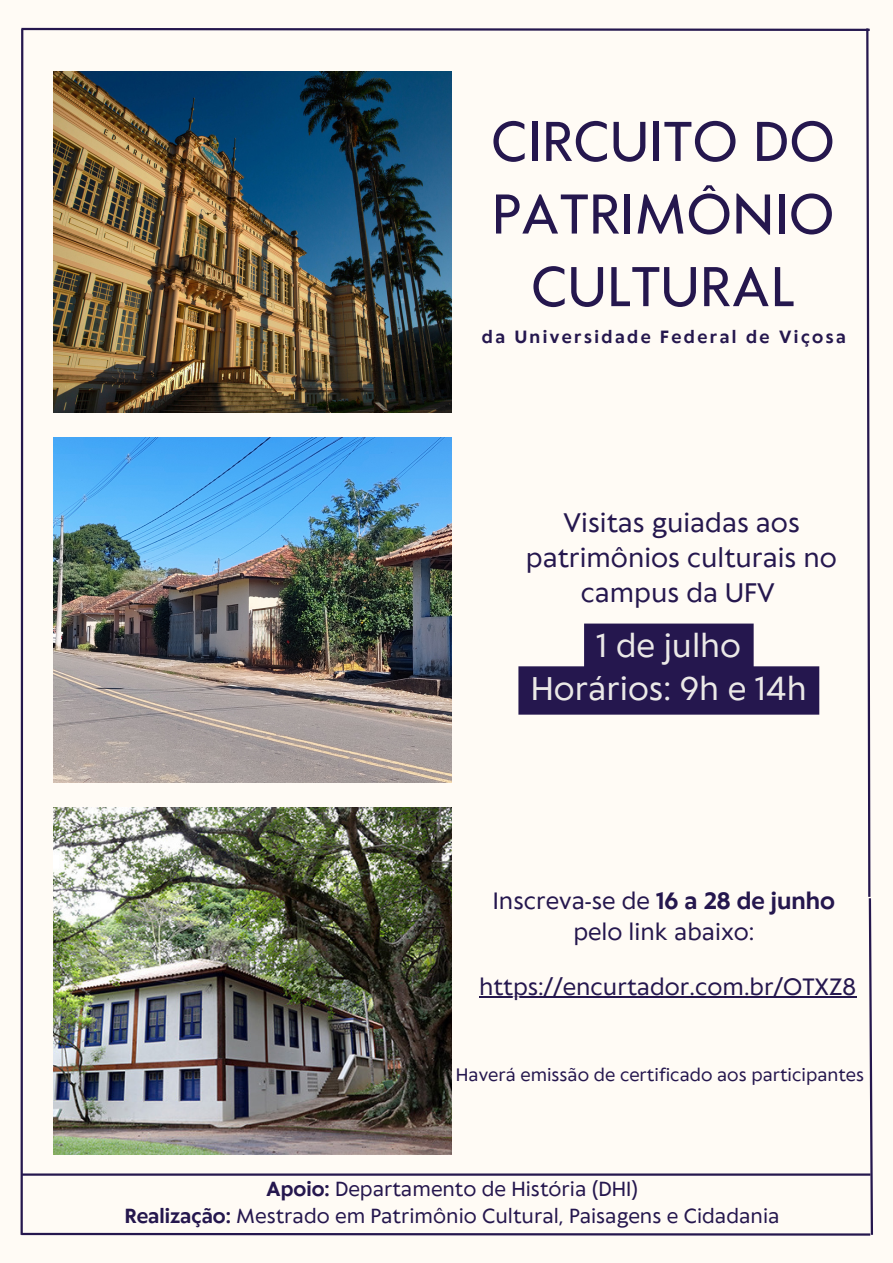
<style>
.page{position:relative;width:893px;height:1263px;background:#fffbf5}
.page>*{position:absolute;margin:0;border:0;box-sizing:border-box;transform-origin:0 0}
.t1{font:52.35px/72.6px "Klein Text";color:#25174e;text-align:center}
.t2{font:30.75px "Klein Text";color:#ebe9e7}
.t3{font:25.12px/34.9px "Klein Text";color:#25174e;text-align:center}
.t4{font:22.12px/31px "Klein Text";color:#25174e;text-align:center}
.t5{font:19.12px "Klein Text";color:#25174e}
.t6{font:16.88px "Klein Text";color:#25174e}
.t7{font:700 16.58px "Klein Text";letter-spacing:.15em;color:#25174e}
.s1{font-weight:700}
</style>
<div class="page">
<img style="left:20px;top:27px;width:853px;height:1209px">
<hr style="left:479px;top:996px;width:377px;height:2px;background:#25174e">
<p class="t1" style="left:491px;top:109px;width:345px">CIRCUITO DO<br>PATRIMÔNIO<br>CULTURAL</p>
<p class="t7" style="left:482px;top:329px;width:366px">da Universidade Federal de Viçosa</p>
<p class="t3" style="left:526px;top:507px;width:312px">Visitas guiadas aos patrimônios culturais no campus da UFV</p>
<p class="t2" style="left:596px;top:630px;width:146px">1 de julho</p>
<p class="t2" style="left:531px;top:672px;width:277px">Horários: 9h e 14h</p>
<p class="t4" style="left:493px;top:887px;width:343px">Inscreva-se de <span class="s1">16 a 28 de junho </span>pelo link abaixo:</p>
<p class="t4" style="left:479px;top:973px;width:379px">https://encurtador.com.br/OTXZ8</p>
<p class="t6" style="left:456px;top:1066px;width:410px">Haverá emissão de certificado aos participantes</p>
<p class="t5" style="left:266px;top:1179px;width:373px"><span class="s1">Apoio:</span> Departamento de História (DHI)</p>
<p class="t5" style="left:125px;top:1206px;width:656px"><span class="s1">Realização:</span> Mestrado em Patrimônio Cultural, Paisagens e Cidadania</p>
</div>
